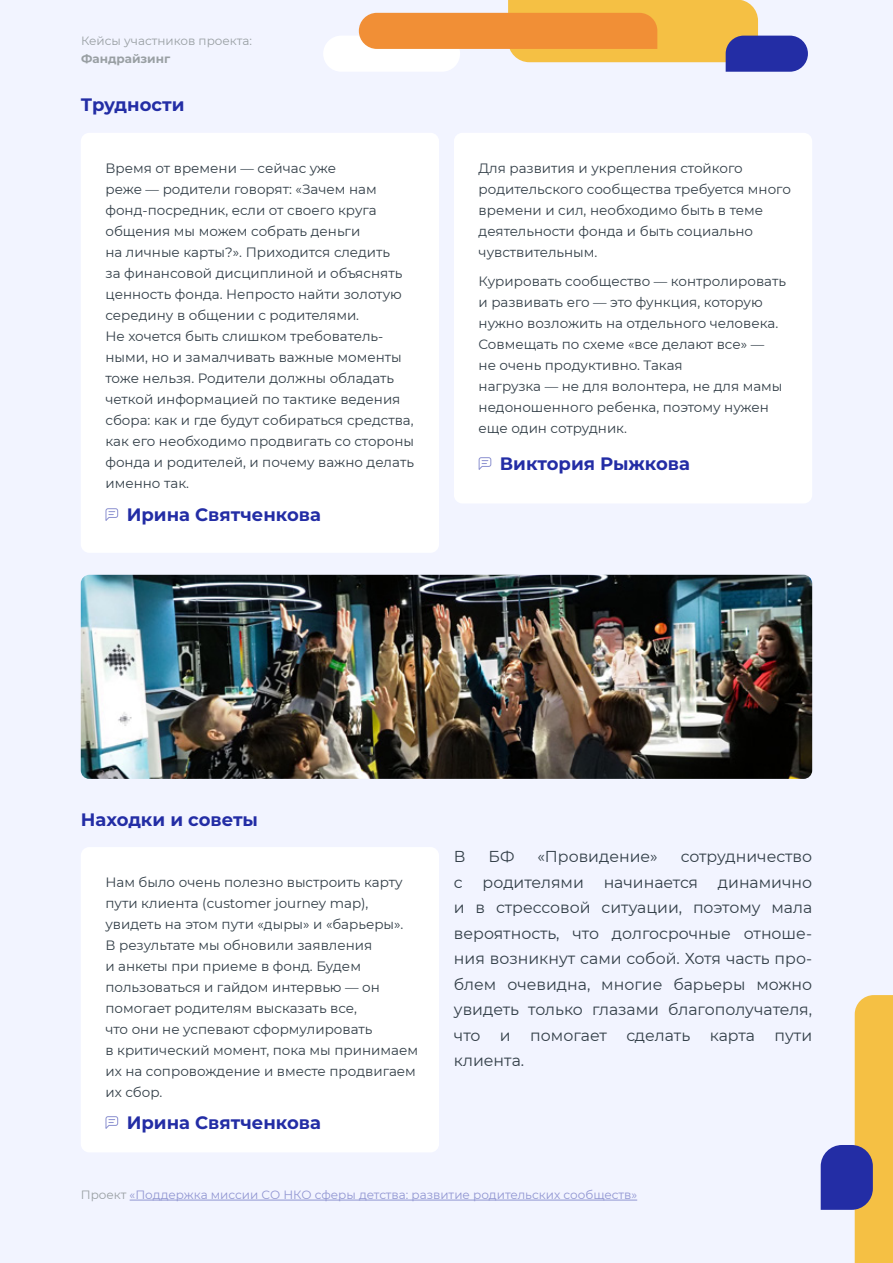
<style>
.page{position:relative;width:893px;height:1263px;background:#f2f4ff}
.page>*{position:absolute;margin:0;border:0;box-sizing:border-box;transform-origin:0 0}
.t1{font:700 18px "Montserrat";color:#232da5}
.t2{font:15.75px/25.5px "Montserrat";color:#333f48;text-align:justify}
.t3{font:13.5px/21px "Montserrat";color:#333f48}
.t4{font:12px "Montserrat";color:#9196d2}
.t5{font:12px "Montserrat";color:#999fa3}
.t6{font:700 12px "Montserrat";color:#999fa3}
.s1{color:#999fa3}
</style>
<div class="page">
<svg style="left:821px;top:995px;width:72px;height:268px"></svg>
<div style="left:323px;top:36px;width:137px;height:36px;background:#fff;border-radius:18px"></div>
<svg style="left:359px;top:0;width:449px;height:72px"></svg>
<hr style="left:130px;top:1200px;width:507px;height:1px;background:#9196d2">
<div style="left:81px;top:133px;width:358px;height:420px;background:#fff;border-radius:9px"></div>
<svg style="left:105px;top:508px;width:14px;height:13px"></svg>
<div style="left:454px;top:133px;width:358px;height:370px;background:#fff;border-radius:9px"></div>
<svg style="left:478px;top:457px;width:14px;height:13px"></svg>
<img style="left:81px;top:575px;width:731px;height:204px">
<div style="left:81px;top:847px;width:358px;height:305px;background:#fff;border-radius:9px"></div>
<svg style="left:105px;top:1116px;width:14px;height:13px"></svg>
<p class="t5" style="left:81px;top:33px;width:172px">Кейсы участников проекта:</p>
<p class="t6" style="left:81px;top:50px;width:91px">Фандрайзинг</p>
<h1 class="t1" style="left:81px;top:92px;width:105px">Трудности</h1>
<p class="t3" style="left:105px;top:157px;width:310px">Время от времени — сейчас уже<br>реже — родители говорят: «Зачем нам фонд-посредник, если от своего круга общения мы можем собрать деньги<br>на личные карты?». Приходится следить<br>за финансовой дисциплиной и объяснять ценность фонда. Непросто найти золотую середину в общении с родителями.<br>Не хочется быть слишком требователь&shy;ными, но и замалчивать важные моменты тоже нельзя. Родители должны обладать четкой информацией по тактике ведения сбора: как и где будут собираться средства, как его необходимо продвигать со стороны фонда и родителей, и почему важно делать именно так.</p>
<h1 class="t1" style="left:127px;top:501px;width:196px">Ирина Святченкова</h1>
<p class="t3" style="left:479px;top:157px;width:314px">Для развития и укрепления стойкого родительского сообщества требуется много времени и сил, необходимо быть в теме деятельности фонда и быть социально чувствительным.</p>
<p class="t3" style="left:479px;top:270px;width:309px">Курировать сообщество — контролировать и развивать его — это функция, которую нужно возложить на отдельного человека.<br>Совмещать по схеме «все делают все» —<br>не очень продуктивно. Такая<br>нагрузка — не для волонтера, не для мамы недоношенного ребенка, поэтому нужен еще один сотрудник.</p>
<h1 class="t1" style="left:500px;top:450px;width:192px">Виктория Рыжкова</h1>
<h1 class="t1" style="left:81px;top:807px;width:179px">Находки и советы</h1>
<p class="t3" style="left:105px;top:871px;width:314px">Нам было очень полезно выстроить карту пути клиента (customer journey map), увидеть на этом пути «дыры» и «барьеры».<br>В результате мы обновили заявления<br>и анкеты при приеме в фонд. Будем пользоваться и гайдом интервью — он помогает родителям высказать все,<br>что они не успевают сформулировать<br>в критический момент, пока мы принимаем их на сопровождение и вместе продвигаем их сбор.</p>
<h1 class="t1" style="left:127px;top:1109px;width:196px">Ирина Святченкова</h1>
<p class="t2" style="left:454px;top:843px;width:13px">В</p>
<p class="t2" style="left:489px;top:843px;width:27px">БФ</p>
<p class="t2" style="left:537px;top:843px;width:122px">«Провидение»</p>
<p class="t2" style="left:681px;top:843px;width:133px">сотрудничество</p>
<p class="t2" style="left:454px;top:869px;width:10px">с</p>
<p class="t2" style="left:483px;top:869px;width:103px">родителями</p>
<p class="t2" style="left:604px;top:869px;width:96px">начинается</p>
<p class="t2" style="left:454px;top:869px;width:360px;text-indent:264px">динамично и в стрессовой ситуации, поэтому мала вероятность, что долгосрочные отноше&shy;ния возникнут сами собой. Хотя часть про&shy;блем очевидна, многие барьеры можно увидеть только глазами благополучателя, что и помогает сделать карта пути клиента.</p>
<p class="t4" style="left:81px;top:1187px;width:558px"><span class="s1">Проект</span> «Поддержка миссии СО НКО сферы детства: развитие родительских сообществ»</p>
</div>
